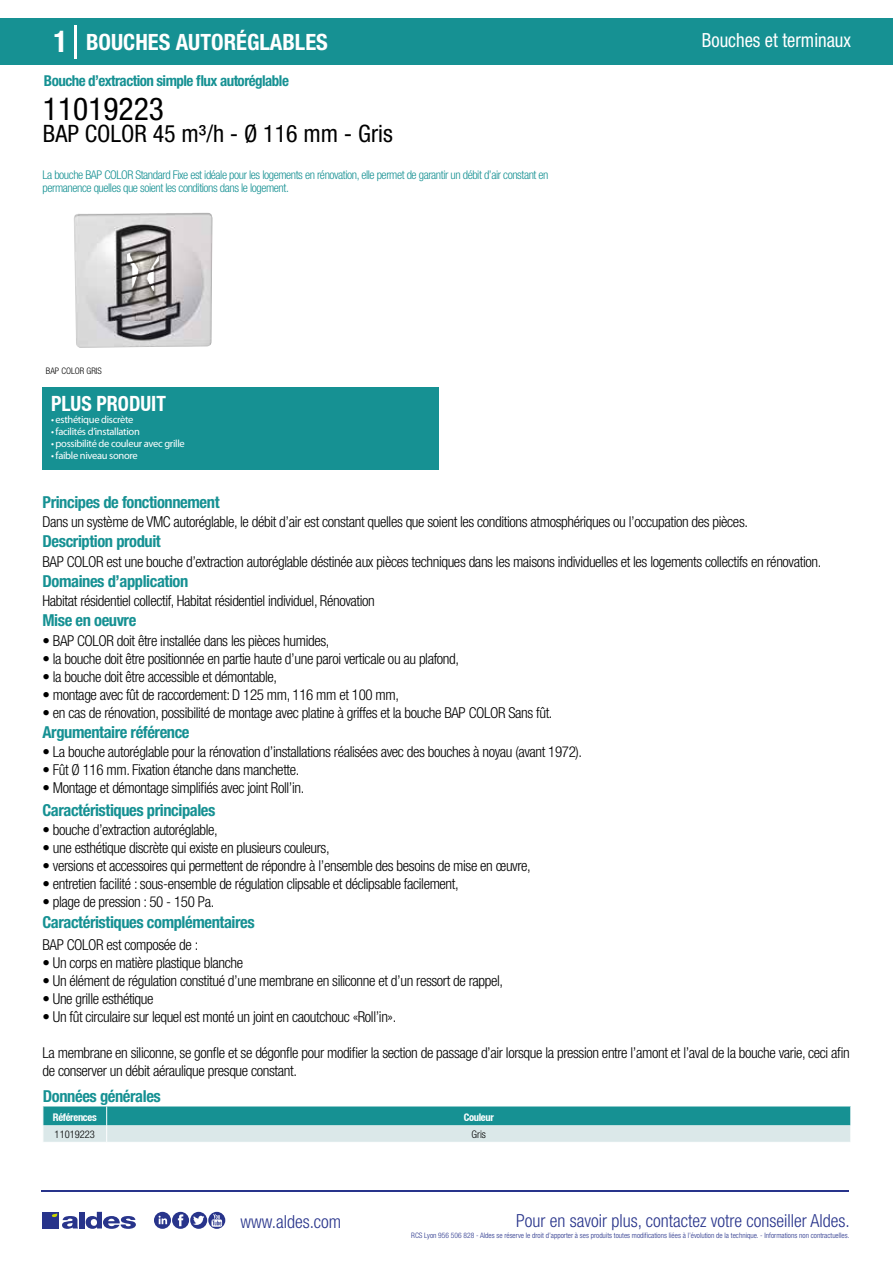
<style>
.page{position:relative;width:893px;height:1263px;background:#fff}
.page>*{position:absolute;margin:0;border:0;box-sizing:border-box;transform-origin:0 0}
.t1{font:condensed 31.5px "Helvetica Neue LT Std";color:#000}
.t2{font:condensed 24px "Helvetica Neue LT Std";color:#000}
.t3{font:700 condensed 22.5px "Helvetica Neue LT Std";color:#fff}
.t4{font:700 condensed 21px "Helvetica Neue";color:#fff;scale:.95 1}
.t5{font:condensed 19.5px "Helvetica Neue LT Std";color:#fff;scale:.95 1}
.t6{font:300 condensed 18px "Helvetica Neue";color:#28348b}
.t7{font:700 condensed 16.5px "Helvetica Neue LT Std";letter-spacing:-.025em;color:#169193}
.t8{font:300 condensed 15px/18px "Helvetica Neue LT Std";letter-spacing:-.025em;color:#000}
.t9{font:700 condensed 15px "Helvetica Neue LT Std";letter-spacing:-.035em;color:#169193}
.t10{font:300 condensed 12px/13.5px "Helvetica Neue LT Std";letter-spacing:-.035em;color:#169193}
.t11{font:10.5px "Myriad Pro";letter-spacing:-.03em;color:#fff}
.t12{font:700 condensed 10.5px "Helvetica Neue";letter-spacing:-.03em;color:#fff}
.t13{font:300 condensed 10.5px "Helvetica Neue";color:#000}
.t14{font:300 condensed 9px "Helvetica Neue";color:#000}
.t15{font:300 condensed 7.5px "Helvetica Neue";color:#28348b}
.s1{font-size:30px}
</style>
<div class="page">
<div style="left:0;top:18px;width:893px;height:46px;background:#169193"></div>
<div style="left:43px;top:387px;width:396px;height:83px;background:#169193"></div>
<hr style="left:74px;top:25px;width:2px;height:33px;background:#fff">
<svg style="left:74px;top:212px;width:139px;height:136px;background:#bbb9ba"></svg>
<svg style="left:43px;top:1106px;width:808px;height:36px;background:#76bbbd"></svg>
<hr style="left:41px;top:1190px;width:808px;height:1px;background:#28348b">
<svg style="left:154px;top:1212px;width:71px;height:17px"></svg>
<div style="left:42px;top:1212px;width:17px;height:16px;background:#28348b"></div>
<div style="left:79px;top:1212px;width:5px;height:16px;background:#28348b"></div>
<svg style="left:86px;top:1212px;width:50px;height:17px"></svg>
<svg style="left:52px;top:1213px;width:26px;height:16px"></svg>
<h3 class="t3" style="left:54px;top:28px;width:276px"><span class="s1">1</span> BOUCHES AUTORÉGLABLES</h3>
<h3 class="t5" style="left:702px;top:29px;width:158px">Bouches et terminaux</h3>
<p class="t9" style="left:44px;top:71px;width:247px">Bouche d’extraction simple flux autoréglable</p>
<h1 class="t1" style="left:43px;top:91px;width:122px">11019223</h1>
<h2 class="t2" style="left:43px;top:120px;width:351px">BAP COLOR 45 m³/h - Ø 116 mm - Gris</h2>
<p class="t10" style="left:43px;top:167px;width:508px">La bouche BAP COLOR Standard Fixe est idéale pour les logements en rénovation, elle permet de garantir un débit d’air constant en permanence quelles que soient les conditions dans le logement.</p>
<p class="t14" style="left:46px;top:365px;width:57px">BAP COLOR GRIS</p>
<h3 class="t4" style="left:51px;top:391px;width:122px">PLUS PRODUIT</h3>
<p class="t11" style="left:51px;top:413px;width:84px">• esthétique discrète</p>
<p class="t11" style="left:51px;top:425px;width:90px">• facilités d’installation</p>
<p class="t11" style="left:51px;top:437px;width:135px">• possibilité de couleur avec grille</p>
<p class="t11" style="left:51px;top:449px;width:88px">• faible niveau sonore</p>
<p class="t7" style="left:43px;top:492px;width:179px">Principes de fonctionnement</p>
<p class="t7" style="left:43px;top:531px;width:120px">Description produit</p>
<p class="t7" style="left:43px;top:571px;width:147px">Domaines d’application</p>
<p class="t7" style="left:43px;top:610px;width:95px">Mise en oeuvre</p>
<p class="t8" style="left:43px;top:513px;width:707px">Dans un système de VMC autoréglable, le débit d’air est constant quelles que soient les conditions atmosphériques ou l’occupation des pièces.</p>
<p class="t8" style="left:43px;top:552px;width:780px">BAP COLOR est une bouche d’extraction autoréglable déstinée aux pièces techniques dans les maisons individuelles et les logements collectifs en rénovation.</p>
<p class="t8" style="left:43px;top:592px;width:334px">Habitat résidentiel collectif, Habitat résidentiel individuel, Rénovation</p>
<p class="t8" style="left:43px;top:631px;width:288px">• BAP COLOR doit être installée dans les pièces humides,</p>
<p class="t8" style="left:43px;top:649px;width:418px">• la bouche doit être positionnée en partie haute d’une paroi verticale ou au plafond,</p>
<p class="t8" style="left:43px;top:667px;width:236px">• la bouche doit être accessible et démontable,</p>
<p class="t8" style="left:43px;top:685px;width:358px">• montage avec fût de raccordement: D 125 mm, 116 mm et 100 mm,</p>
<p class="t8" style="left:43px;top:703px;width:512px">• en cas de rénovation, possibilité de montage avec platine à griffes et la bouche BAP COLOR Sans fût.</p>
<p class="t7" style="left:43px;top:722px;width:149px">Argumentaire référence</p>
<p class="t8" style="left:43px;top:743px;width:541px">• La bouche autoréglable pour la rénovation d’installations réalisées avec des bouches à noyau (avant 1972).</p>
<p class="t8" style="left:43px;top:761px;width:258px">• Fût Ø 116 mm. Fixation étanche dans manchette.</p>
<p class="t8" style="left:43px;top:779px;width:263px">• Montage et démontage simplifiés avec joint Roll’in.</p>
<p class="t7" style="left:43px;top:800px;width:174px">Caractéristiques principales</p>
<p class="t8" style="left:43px;top:821px;width:177px">• bouche d’extraction autoréglable,</p>
<p class="t8" style="left:43px;top:839px;width:289px">• une esthétique discrète qui existe en plusieurs couleurs,</p>
<p class="t8" style="left:43px;top:857px;width:490px">• versions et accessoires qui permettent de répondre à l’ensemble des besoins de mise en œuvre,</p>
<p class="t8" style="left:43px;top:875px;width:418px">• entretien facilité : sous-ensemble de régulation clipsable et déclipsable facilement,</p>
<p class="t8" style="left:43px;top:893px;width:173px">• plage de pression : 50 - 150 Pa.</p>
<p class="t8" style="left:43px;top:936px;width:157px">BAP COLOR est composée de :</p>
<p class="t8" style="left:43px;top:954px;width:202px">• Un corps en matière plastique blanche</p>
<p class="t8" style="left:43px;top:972px;width:462px">• Un élément de régulation constitué d’une membrane en siliconne et d’un ressort de rappel,</p>
<p class="t8" style="left:43px;top:990px;width:113px">• Une grille esthétique</p>
<p class="t8" style="left:43px;top:1008px;width:355px">• Un fût circulaire sur lequel est monté un joint en caoutchouc «Roll’in».</p>
<p class="t8" style="left:43px;top:1044px;width:809px">La membrane en siliconne, se gonfle et se dégonfle pour modifier la section de passage d’air lorsque la pression entre l’amont et l’aval de la bouche varie, ceci afin de conserver un débit aéraulique presque constant.</p>
<p class="t7" style="left:43px;top:912px;width:214px">Caractéristiques complémentaires</p>
<p class="t7" style="left:43px;top:1086px;width:119px">Données générales</p>
<p class="t12" style="left:53px;top:1111px;width:45px">Références</p>
<p class="t12" style="left:464px;top:1111px;width:32px">Couleur</p>
<p class="t13" style="left:55px;top:1128px;width:42px">11019223</p>
<p class="t13" style="left:471px;top:1128px;width:16px">Gris</p>
<p class="t6" style="left:240px;top:1211px;width:102px">www.aldes.com</p>
<p class="t6" style="left:516px;top:1211px;width:335px">Pour en savoir plus, contactez votre conseiller Aldes.</p>
<p class="t15" style="left:411px;top:1230px;width:440px">RCS Lyon 956 506 828 - Aldes se réserve le droit d’apporter à ses produits toutes modifications liées à l’évolution de la technique. - Informations non contractuelles.</p>
</div>
